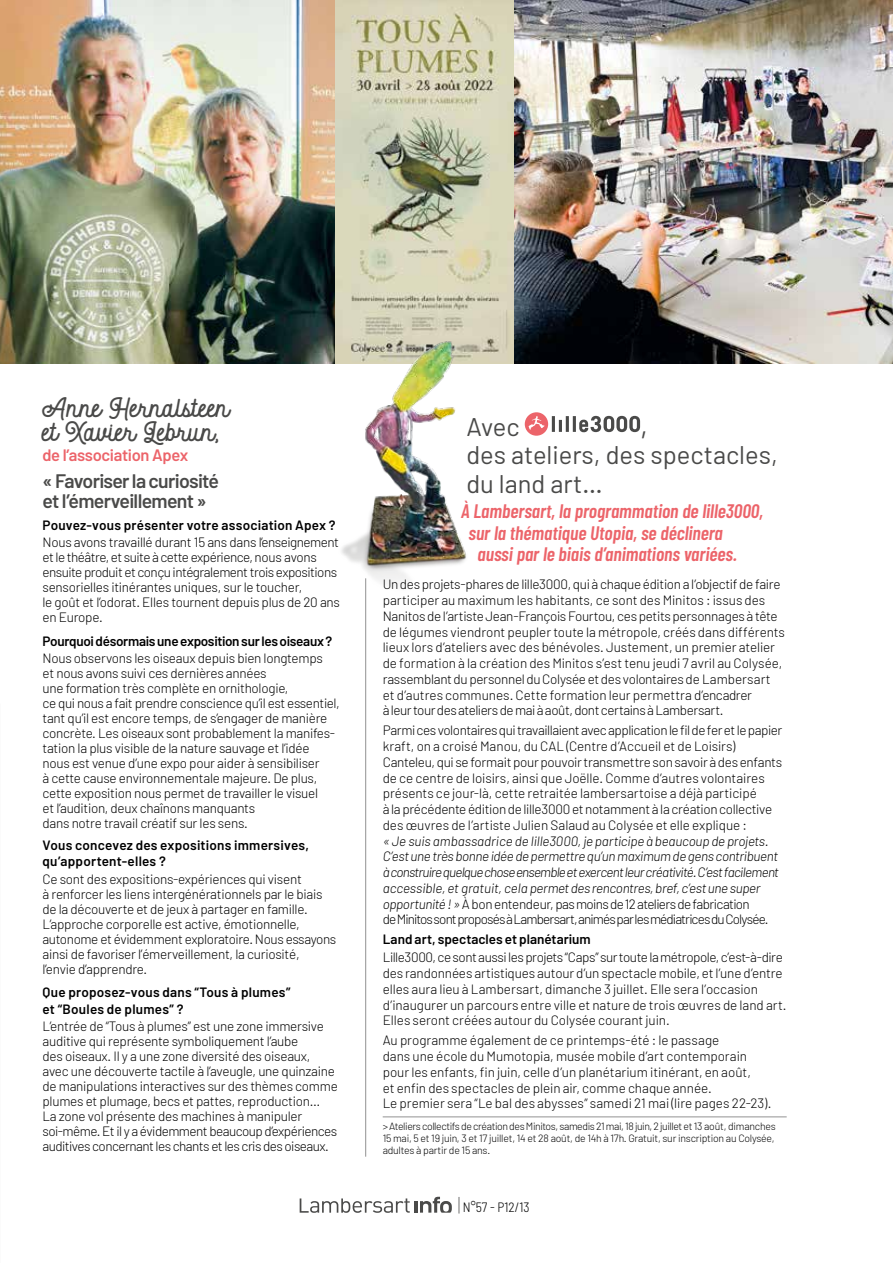
<style>
.page{position:relative;width:893px;height:1263px;background:#fff}
.page>*{position:absolute;margin:0;border:0;box-sizing:border-box;transform-origin:0 0}
.t1{font:30px "Barlow";color:#4a4a49}
.t2{font:25.5px/28.5px "Barlow";color:#4a4a49}
.t3{font:25.5px/24px "Autoguardf 7";letter-spacing:-.005em;color:#4a4a49}
.t4{font:italic 600 19.5px "Barlow Condensed";color:#ec646a}
.t5{font:600 19.5px/19.5px "Barlow";letter-spacing:-.035em;color:#4a4a49}
.t6{font:600 16.5px "Barlow";letter-spacing:-.02em;color:#ec646a}
.t7{font:300 13.5px/15px "Barlow";letter-spacing:-.02em;color:#000}
.t8{font:italic 300 13.5px/15.8px "Barlow";letter-spacing:-.025em;color:#000}
.t9{font:600 13.5px/16.5px "Barlow";letter-spacing:.01em;color:#000}
.t10{font:600 13.5px "Barlow";letter-spacing:-.025em;color:#000}
.t11{font:300 semi-condensed 13.5px "Barlow";color:#000}
.t12{font:300 10.5px/12px "Barlow";letter-spacing:-.02em;color:#000}
.s1{font-style:normal}
.s2{font-size:19.5px;color:#4a4a49}
</style>
<div class="page">
<img style="left:0;top:0;width:336px;height:364px">
<img style="left:336px;top:0;width:178px;height:364px">
<img style="left:514px;top:0;width:379px;height:364px">
<svg style="left:525px;top:412px;width:115px;height:24px"></svg>
<hr style="left:365px;top:578px;width:1px;height:579px;background:#929292">
<svg style="left:300px;top:1197px;width:152px;height:16px"></svg>
<hr style="left:383px;top:1116px;width:404px;height:1px;background:#929292">
<img style="left:332px;top:326px;width:154px;height:269px">
<h2 class="t3" style="left:43px;top:396px;width:189px">Anne Hernalsteen et Xavier Lebrun,</h2>
<p class="t6" style="left:43px;top:445px;width:147px">de l’association Apex</p>
<h3 class="t5" style="left:43px;top:471px;width:178px">« Favoriser la curiosité et l’émerveillement »</h3>
<p class="t9" style="left:43px;top:516px;width:295px">Pouvez-vous présenter votre association Apex ?</p>
<p class="t7" style="left:43px;top:534px;width:299px">Nous avons travaillé durant 15 ans dans l’enseignement et le théâtre, et suite à cette expérience, nous avons ensuite produit et conçu intégralement trois expositions sensorielles itinérantes uniques, sur le toucher,<br>le goût et l’odorat. Elles tournent depuis plus de 20 ans en Europe.</p>
<p class="t10" style="left:43px;top:632px;width:291px">Pourquoi désormais une exposition sur les oiseaux ?</p>
<p class="t7" style="left:43px;top:650px;width:299px">Nous observons les oiseaux depuis bien longtemps<br>et nous avons suivi ces dernières années<br>une formation très complète en ornithologie,<br>ce qui nous a fait prendre conscience qu’il est essentiel, tant qu’il est encore temps, de s’engager de manière concrète. Les oiseaux sont probablement la manifes&shy;tation la plus visible de la nature sauvage et l’idée nous est venue d’une expo pour aider à sensibiliser<br>à cette cause environnementale majeure. De plus, cette exposition nous permet de travailler le visuel<br>et l’audition, deux chaînons manquants<br>dans notre travail créatif sur les sens.</p>
<p class="t9" style="left:43px;top:837px;width:268px">Vous concevez des expositions immersives, qu’apportent-elles ?</p>
<p class="t7" style="left:43px;top:871px;width:295px">Ce sont des expositions-expériences qui visent<br>à renforcer les liens intergénérationnels par le biais de la découverte et de jeux à partager en famille.<br>L’approche corporelle est active, émotionnelle, autonome et évidemment exploratoire. Nous essayons ainsi de favoriser l’émerveillement, la curiosité,<br>l’envie d’apprendre.</p>
<p class="t9" style="left:43px;top:984px;width:249px">Que proposez-vous dans “Tous à plumes” et “Boules de plumes” ?</p>
<p class="t7" style="left:43px;top:1018px;width:297px">L’entrée de “Tous à plumes” est une zone immersive auditive qui représente symboliquement l’aube<br>des oiseaux. Il y a une zone diversité des oiseaux, avec une découverte tactile à l’aveugle, une quinzaine de manipulations interactives sur des thèmes comme plumes et plumage, becs et pattes, reproduction…<br>La zone vol présente des machines à manipuler soi-même. Et il y a évidemment beaucoup d’expériences auditives concernant les chants et les cris des oiseaux.</p>
<h2 class="t2" style="left:466px;top:412px;width:55px">Avec</h2>
<h1 class="t1" style="left:640px;top:406px;width:9px">,</h1>
<h2 class="t2" style="left:466px;top:440px;width:313px">des ateliers, des spectacles, du land art…</h2>
<h3 class="t4" style="left:461px;top:497px;width:304px">À Lambersart, la programmation de lille3000,</h3>
<h3 class="t4" style="left:468px;top:519px;width:256px">sur la thématique Utopia, se déclinera</h3>
<h3 class="t4" style="left:477px;top:540px;width:261px">aussi par le biais d’animations variées.</h3>
<p class="t7" style="left:383px;top:576px;width:404px;line-height:15.8px">Un des projets-phares de lille3000, qui à chaque édition a l’objectif de faire participer au maximum les habitants, ce sont des Minitos : issus des Nanitos de l’artiste Jean-François Fourtou, ces petits personnages à tête de légumes viendront peupler toute la métropole, créés dans différents lieux lors d’ateliers avec des bénévoles. Justement, un premier atelier de formation à la création des Minitos s’est tenu jeudi 7 avril au Colysée, rassemblant du personnel du Colysée et des volontaires de Lambersart et d’autres communes. Cette formation leur permettra d’encadrer<br>à leur tour des ateliers de mai à août, dont certains à Lambersart.</p>
<p class="t7" style="left:383px;top:722px;width:401px;line-height:15.8px">Parmi ces volontaires qui travaillaient avec application le fil de fer et le papier kraft, on a croisé Manou, du CAL (Centre d’Accueil et de Loisirs)<br>Canteleu, qui se formait pour pouvoir transmettre son savoir à des enfants de ce centre de loisirs, ainsi que Joëlle. Comme d’autres volontaires présents ce jour-là, cette retraitée lambersartoise a déjà participé<br>à la précédente édition de lille3000 et notamment à la création collective des œuvres de l’artiste Julien Salaud au Colysée et elle explique :</p>
<p class="t8" style="left:383px;top:832px;width:398px">« Je suis ambassadrice de lille3000, je participe à beaucoup de projets.<br>C’est une très bonne idée de permettre qu’un maximum de gens contribuent à construire quelque chose ensemble et exercent leur créativité. C’est facilement accessible, et gratuit, cela permet des rencontres, bref, c’est une super opportunité ! » <span class="s1">À bon entendeur, pas moins de 12 ateliers de fabrication<br>de Minitos sont proposés à Lambersart, animés par les médiatrices du Colysée.</span></p>
<p class="t9" style="left:383px;top:931px;width:210px">Land art, spectacles et planétarium</p>
<p class="t7" style="left:383px;top:949px;width:405px;line-height:15.8px">Lille3000, ce sont aussi les projets “Caps” sur toute la métropole, c’est-à-dire des randonnées artistiques autour d’un spectacle mobile, et l’une d’entre elles aura lieu à Lambersart, dimanche 3 juillet. Elle sera l’occasion d’inaugurer un parcours entre ville et nature de trois œuvres de land art.<br>Elles seront créées autour du Colysée courant juin.</p>
<p class="t7" style="left:383px;top:1032px;width:390px;line-height:15.8px">Au programme également de ce printemps-été : le passage<br>dans une école du Mumotopia, musée mobile d’art contemporain pour les enfants, fin juin, celle d’un planétarium itinérant, en août,<br>et enfin des spectacles de plein air, comme chaque année.<br>Le premier sera “Le bal des abysses” samedi 21 mai (lire pages 22-23).</p>
<p class="t12" style="left:383px;top:1120px;width:395px">&gt; Ateliers collectifs de création des Minitos, samedis 21 mai, 18 juin, 2 juillet et 13 août, dimanches<br>15 mai, 5 et 19 juin, 3 et 17 juillet, 14 et 28 août, de 14h à 17h. Gratuit, sur inscription au Colysée, adultes à partir de 15 ans.</p>
<p class="t11" style="left:458px;top:1198px;width:73px"><span class="s2">|</span> N°57 - P12/13</p>
</div>
